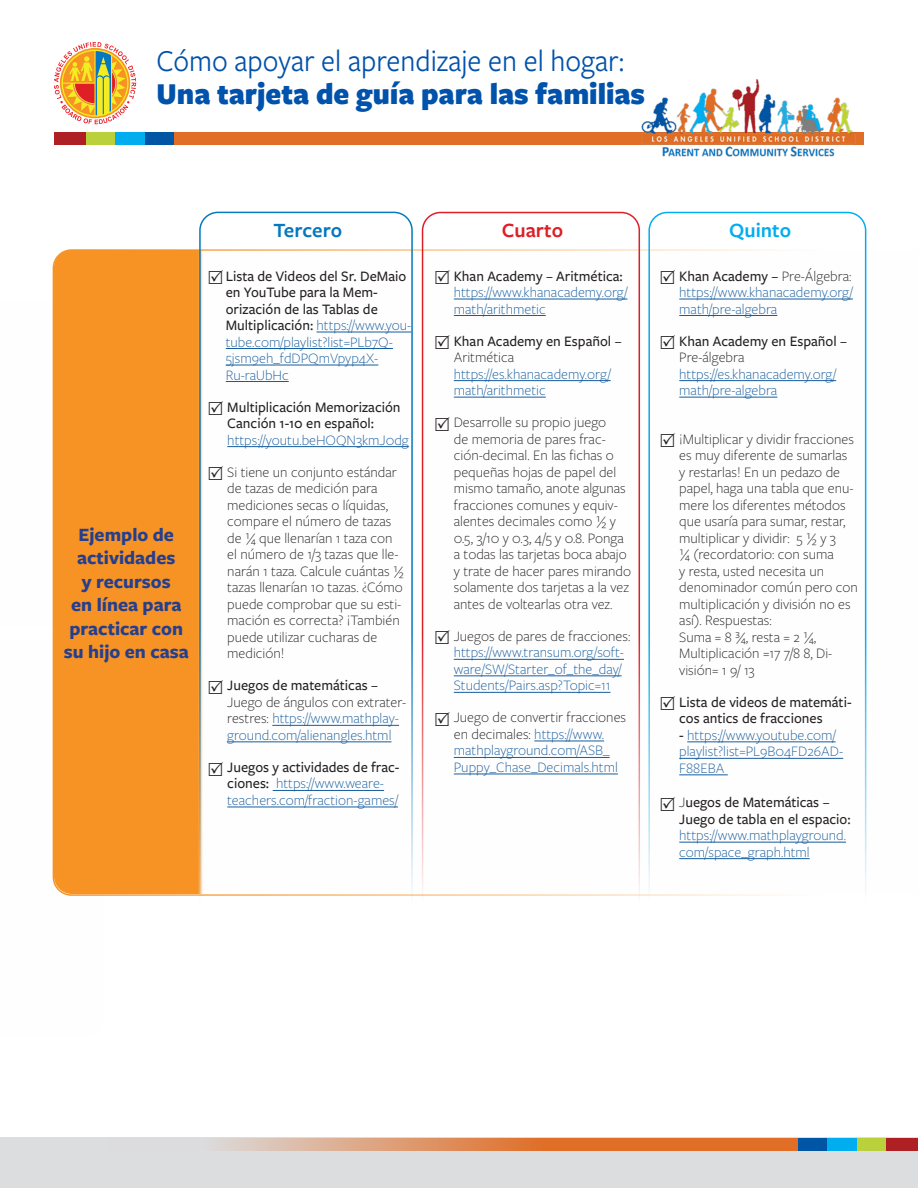
<style>
.page{position:relative;width:918px;height:1188px;background:#fff}
.page>*{position:absolute;margin:0;border:0;box-sizing:border-box;transform-origin:0 0}
.t1{font:31.5px "Freight Sans Pro";color:#0052ab;scale:.94 1}
.t2{font:900 31.5px "Freight Sans Pro";color:#0052ab;scale:.94 1}
.t3{font:600 21px "Freight Sans Pro";letter-spacing:-.005em;color:#0578bf}
.t4{font:600 21px "Freight Sans Pro";color:#de1f26}
.t5{font:600 21px "Freight Sans Pro";color:#00aeef}
.t6{font:700 19.5px/23.4px "Freight Sans Pro";color:#253f8e;text-align:center}
.t7{font:300 15px/16.5px "Freight Sans Pro";color:#231f20}
.t8{font:300 15px/16.5px "Freight Sans Pro";color:#175d9e}
.t9{font:500 15px/16.5px "Freight Sans Pro";color:#231f20}
.s1{font-weight:300;color:#175d9e}
.s2{font-weight:500;color:#231f20}
.s3{color:#231f20}
.s4{font-weight:300}
</style>
<div class="page">
<svg style="left:53px;top:249px;width:814px;height:647px"></svg>
<div style="left:199px;top:212px;width:214px;height:737px;border:2px solid #0578bf;border-radius:18px"></div>
<div style="left:422px;top:212px;width:218px;height:737px;border:2px solid #de1f26;border-radius:18px"></div>
<div style="left:648px;top:212px;width:218px;height:737px;border:2px solid #00aeef;border-radius:18px"></div>
<svg style="left:52px;top:300px;width:56px;height:326px;background:#f7972e"></svg>
<div style="left:52px;top:637px;width:56px;height:259px;background:#f79324"></div>
<div style="left:0;top:1138px;width:918px;height:50px;background:#dcdddf"></div>
<svg style="left:219px;top:1138px;width:579px;height:12px;background:#de8b57"></svg>
<div style="left:798px;top:1138px;width:42px;height:12px;background:#0056a5"></div>
<div style="left:828px;top:1138px;width:41px;height:12px;background:#00aeef"></div>
<div style="left:857px;top:1138px;width:42px;height:12px;background:#bad13b"></div>
<div style="left:886px;top:1138px;width:32px;height:12px;background:#ae2024"></div>
<div style="left:54px;top:132px;width:810px;height:13px;background:#e06e27"></div>
<div style="left:132px;top:132px;width:42px;height:13px;background:#0056a5"></div>
<div style="left:103px;top:132px;width:41px;height:13px;background:#00aeef"></div>
<div style="left:73px;top:132px;width:42px;height:13px;background:#bad13b"></div>
<div style="left:54px;top:132px;width:32px;height:13px;background:#ae2024"></div>
<img style="left:641px;top:80px;width:215px;height:77px">
<svg style="left:54px;top:42px;width:82px;height:82px"></svg>
<hr style="left:317px;top:332px;width:94px;height:1px;background:#175d9e">
<hr style="left:226px;top:348px;width:167px;height:1px;background:#175d9e">
<hr style="left:226px;top:365px;width:152px;height:1px;background:#175d9e">
<hr style="left:226px;top:381px;width:63px;height:1px;background:#175d9e">
<hr style="left:227px;top:446px;width:182px;height:1px;background:#175d9e">
<hr style="left:272px;top:725px;width:127px;height:1px;background:#175d9e">
<hr style="left:227px;top:742px;width:165px;height:1px;background:#175d9e">
<hr style="left:273px;top:790px;width:111px;height:1px;background:#175d9e">
<hr style="left:227px;top:807px;width:171px;height:1px;background:#175d9e">
<hr style="left:454px;top:299px;width:173px;height:1px;background:#175d9e">
<hr style="left:454px;top:315px;width:92px;height:1px;background:#175d9e">
<hr style="left:454px;top:380px;width:157px;height:1px;background:#175d9e">
<hr style="left:454px;top:397px;width:92px;height:1px;background:#175d9e">
<hr style="left:454px;top:659px;width:170px;height:1px;background:#175d9e">
<hr style="left:454px;top:676px;width:168px;height:1px;background:#175d9e">
<hr style="left:454px;top:692px;width:156px;height:1px;background:#175d9e">
<hr style="left:534px;top:741px;width:70px;height:1px;background:#175d9e">
<hr style="left:454px;top:757px;width:156px;height:1px;background:#175d9e">
<hr style="left:454px;top:774px;width:164px;height:1px;background:#175d9e">
<hr style="left:679px;top:299px;width:174px;height:1px;background:#175d9e">
<hr style="left:679px;top:315px;width:98px;height:1px;background:#175d9e">
<hr style="left:679px;top:380px;width:157px;height:1px;background:#175d9e">
<hr style="left:679px;top:397px;width:98px;height:1px;background:#175d9e">
<hr style="left:687px;top:742px;width:149px;height:1px;background:#175d9e">
<hr style="left:679px;top:758px;width:164px;height:1px;background:#175d9e">
<hr style="left:679px;top:775px;width:49px;height:1px;background:#175d9e">
<hr style="left:679px;top:842px;width:167px;height:1px;background:#175d9e">
<hr style="left:679px;top:858px;width:131px;height:1px;background:#175d9e">
<svg style="left:209px;top:270px;width:14px;height:14px"></svg>
<svg style="left:209px;top:401px;width:14px;height:14px"></svg>
<svg style="left:209px;top:466px;width:14px;height:14px"></svg>
<svg style="left:209px;top:680px;width:14px;height:14px"></svg>
<svg style="left:209px;top:762px;width:14px;height:14px"></svg>
<svg style="left:436px;top:270px;width:14px;height:14px"></svg>
<svg style="left:436px;top:335px;width:14px;height:14px"></svg>
<svg style="left:436px;top:417px;width:14px;height:14px"></svg>
<svg style="left:436px;top:630px;width:14px;height:14px"></svg>
<svg style="left:436px;top:712px;width:14px;height:14px"></svg>
<svg style="left:661px;top:270px;width:14px;height:14px"></svg>
<svg style="left:661px;top:335px;width:14px;height:14px"></svg>
<svg style="left:661px;top:433px;width:14px;height:14px"></svg>
<svg style="left:661px;top:696px;width:14px;height:14px"></svg>
<svg style="left:661px;top:797px;width:14px;height:14px"></svg>
<p class="t1" style="left:157px;top:40px;width:499px">Cómo apoyar el aprendizaje en el hogar:</p>
<p class="t2" style="left:157px;top:72px;width:521px">Una tarjeta de guía para las familias</p>
<p class="t6" style="left:64px;top:522px;width:126px">Ejemplo de actividades<br>y recursos<br>en línea para practicar con su hijo en casa</p>
<p class="t3" style="left:274px;top:216px;width:70px">Tercero</p>
<p class="t4" style="left:502px;top:216px;width:63px">Cuarto</p>
<p class="t5" style="left:729px;top:216px;width:63px">Quinto</p>
<p class="t9" style="left:226px;top:267px;width:187px">Lista de Videos del Sr. DeMaio en YouTube para la Mem&shy;orización de las Tablas de<br>Multiplicación: <span class="s1">https://www.you&shy;tube.com/playlist?list=PLb7Q-<br>5jsm9eh_fdDPQmVpyp4X-<br>Ru-raUbHc</span></p>
<p class="t9" style="left:227px;top:398px;width:183px">Multiplicación Memorización<br>Canción 1-10 en español: <span class="s1">https://youtu.beHOQN3kmJ0dg</span></p>
<p class="t7" style="left:227px;top:463px;width:178px">Si tiene un conjunto estándar de tazas de medición para mediciones secas o líquidas, compare el número de tazas de ¼ que llenarían 1 taza con el número de 1/3 tazas que lle&shy;narán 1 taza. Calcule cuántas ½ tazas llenarían 10 tazas. ¿Cómo puede comprobar que su esti&shy;mación es correcta? ¡También puede utilizar cucharas de medición!</p>
<p class="t8" style="left:227px;top:677px;width:180px"><span class="s2">Juegos de matemáticas –<br></span><span class="s3">Juego de ángulos con extrater&shy;restres:</span> https://www.mathplay&shy;ground.com/alienangles.html</p>
<p class="t8" style="left:227px;top:758px;width:174px"><span class="s2">Juegos y actividades de frac&shy;ciones:</span> https://www.weare&shy;teachers.com/fraction-games/</p>
<p class="t8" style="left:454px;top:267px;width:175px"><span class="s2">Khan Academy – Aritmética: </span>https://www.khanacademy.org/ math/arithmetic</p>
<p class="t9" style="left:454px;top:332px;width:169px">Khan Academy en Español –<br><span class="s4">Aritmética</span></p>
<p class="t8" style="left:454px;top:365px;width:158px">https://es.khanacademy.org/ math/arithmetic</p>
<p class="t7" style="left:454px;top:414px;width:179px">Desarrolle su propio juego<br>de memoria de pares frac&shy;ción-decimal. En las fichas o pequeñas hojas de papel del mismo tamaño, anote algunas fracciones comunes y equiv&shy;alentes decimales como ½ y<br>0.5, 3/10 y 0.3, 4/5 y 0.8. Ponga a todas las tarjetas boca abajo y trate de hacer pares mirando solamente dos tarjetas a la vez antes de voltearlas otra vez.</p>
<p class="t8" style="left:454px;top:627px;width:178px"><span class="s3">Juegos de pares de fracciones: </span>https://www.transum.org/soft&shy;ware/SW/Starter_of_the_day/<br>Students/Pairs.asp?Topic=11</p>
<p class="t8" style="left:454px;top:709px;width:174px"><span class="s3">Juego de convertir fracciones en decimales:</span> https://www. mathplayground.com/ASB_<br>Puppy_Chase_Decimals.html</p>
<p class="t8" style="left:679px;top:267px;width:175px;text-align:justify"><span class="s2">Khan Academy –</span> <span class="s3">Pre-Álgebra: </span>https://www.khanacademy.org/ math/pre-algebra</p>
<p class="t9" style="left:679px;top:332px;width:169px">Khan Academy en Español –<br><span class="s4">Pre-álgebra</span></p>
<p class="t8" style="left:679px;top:365px;width:158px">https://es.khanacademy.org/ math/pre-algebra</p>
<p class="t7" style="left:679px;top:430px;width:180px">¡Multiplicar y dividir fracciones es muy diferente de sumarlas<br>y restarlas! En un pedazo de papel, haga una tabla que enu&shy;mere los diferentes métodos que usaría para sumar, restar, multiplicar y dividir: 5 ½ y 3<br>¼ (recordatorio: con suma<br>y resta, usted necesita un denominador común pero con multiplicación y división no es así). Respuestas:</p>
<p class="t7" style="left:679px;top:628px;width:138px">Suma = 8 ¾, resta = 2 ¼,</p>
<p class="t7" style="left:679px;top:645px;width:155px">Multiplicación =17 7/8 8, Di&shy;visión= 1 9/ 13</p>
<p class="t9" style="left:679px;top:693px;width:174px">Lista de videos de matemáti&shy;cos antics de fracciones</p>
<p class="t8" style="left:679px;top:726px;width:165px"><span class="s2">-</span> https://www.youtube.com/ playlist?list=PL9B04FD26AD-<br>F88EBA</p>
<p class="t8" style="left:679px;top:793px;width:173px"><span class="s3">J</span><span class="s2">uegos de Matemáticas –<br>Juego de tabla en el espacio: </span>https://www.mathplayground. com/space_graph.html</p>
</div>
